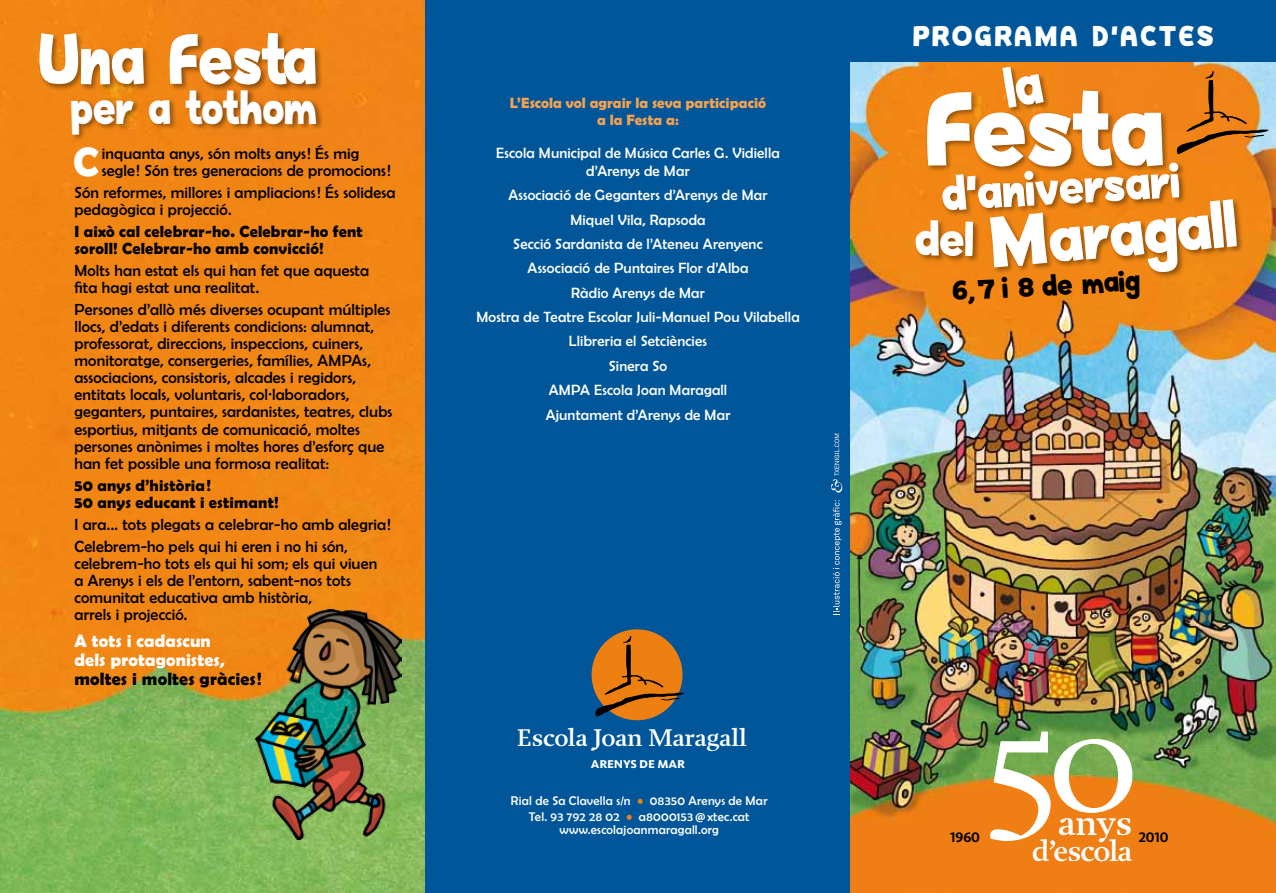
<style>
.page{position:relative;width:1276px;height:893px;background:#fff}
.page>*{position:absolute;margin:0;border:0;box-sizing:border-box;transform-origin:0 0}
.t1{font:158.1px "Prensa";color:#fff}
.t2{font:115.5px "Happy Hell";color:#fff}
.t3{font:78.6px "Happy Hell";color:#fff;scale:.93 1}
.t4{font:73.2px "Happy Hell";color:#fff}
.t5{font:53.25px "Happy Hell";color:#fff}
.t6{font:51.75px "Happy Hell";color:#fff;scale:.93 1}
.t7{font:600 41.1px "Berlinsans";color:#fff}
.t8{font:600 35.4px "Prensa";color:#fff}
.t9{font:32.25px "Happy Hell";color:#000}
.t10{font:31.65px "Happy Hell";color:#fff}
.t11{font:600 29.4px "Prensa";letter-spacing:-.045em;color:#fff}
.t12{font:600 24.45px "Prensa";letter-spacing:-.015em;color:#fff}
.t13{font:600 18px/18.8px "Berlinsans";letter-spacing:.01em;color:#fff}
.t14{font:600 18px "Berlinsans";letter-spacing:.005em;color:#000}
.t15{font:16.2px/17.1px "Berlinsans";letter-spacing:.01em;color:#000}
.t16{font:600 16.2px/17.1px "Berlinsans";letter-spacing:.01em;color:#000}
.t17{font:15px/24.3px "Berlinsans";letter-spacing:.01em;color:#fff;text-align:center}
.t18{font:600 15px/16.5px "Berlinsans";letter-spacing:.005em;color:#f4a252;text-align:center}
.t19{font:15px "Kievit Bold SC";letter-spacing:-.015em;color:#fff}
.t20{font:14.25px "Kievit Bold SC";letter-spacing:-.01em;color:#000}
.t21{font:12.75px/15.1px "Berlinsans";letter-spacing:.02em;color:#fff;text-align:center}
.s1{color:#ef8114}
.s2{font-family:"Kievit";font-weight:700}
.s3{font-family:"Berlinsans";font-weight:600;font-size:28.5px}
.s4{font-family:"Berlinsans";font-weight:600}
.s5{font-size:143.4px}
</style>
<div class="page">
<img style="left:0;top:0;width:425px;height:893px">
<div style="left:425px;top:0;width:850px;height:893px;background:#005699"></div>
<img style="left:850px;top:63px;width:425px;height:830px">
<svg style="left:1176px;top:71px;width:92px;height:83px;background:#cd8334"></svg>
<div style="left:925px;top:89px;width:245px;height:85px;background:#000;opacity:.39"></div>
<div style="left:1000px;top:65px;width:51px;height:50px;background:#000;opacity:.39"></div>
<div style="left:38px;top:32px;width:285px;height:60px;background:#000;opacity:.39"></div>
<div style="left:70px;top:88px;width:254px;height:53px;background:#000;opacity:.39"></div>
<div style="left:914px;top:219px;width:66px;height:45px;background:#000;opacity:.39"></div>
<div style="left:941px;top:161px;width:245px;height:57px;background:#000;opacity:.39"></div>
<div style="left:988px;top:198px;width:256px;height:81px;background:#000;opacity:.39"></div>
<img style="left:255px;top:609px;width:146px;height:230px">
<div style="left:591px;top:629px;width:91px;height:91px;background:#ee8012;border-radius:50%"></div>
<svg style="left:595px;top:636px;width:89px;height:80px"></svg>
<svg style="left:833px;top:500px;width:8px;height:115px"></svg>
<svg style="left:831px;top:434px;width:11px;height:59px"></svg>
<svg style="left:1002px;top:67px;width:42px;height:41px;background:#c16c10"></svg>
<svg style="left:915px;top:220px;width:58px;height:37px;background:#c36c10"></svg>
<h3 class="t3" style="left:39px;top:6px;width:300px">'(%)!"#$%</h3>
<h3 class="t6" style="left:71px;top:72px;width:266px">*"+)%)$,$-,.</h3>
<h3 class="t7" style="left:73px;top:138px;width:27px">C</h3>
<p class="t15" style="left:102px;top:144px;width:290px">inquanta anys, són molts anys! És mig segle! Són tres generacions de promocions!</p>
<p class="t15" style="left:74px;top:183px;width:322px">Són reformes, millores i ampliacions! És solidesa pedagògica i projecció.</p>
<p class="t16" style="left:74px;top:222px;width:290px">I això cal celebrar-ho. Celebrar-ho fent soroll! Celebrar-ho amb convicció!</p>
<p class="t15" style="left:74px;top:262px;width:296px">Molts han estat els qui han fet que aquesta fita hagi estat una realitat.</p>
<p class="t15" style="left:74px;top:301px;width:319px">Persones d’allò més diverses ocupant múltiples llocs, d’edats i diferents condicions: alumnat, professorat, direccions, inspeccions, cuiners, monitoratge, consergeries, famílies, AMPAs, associacions, consistoris, alcades i regidors, entitats locals, voluntaris, col·laboradors, geganters, puntaires, sardanistes, teatres, clubs esportius, mitjants de comunicació, moltes persones anònimes i moltes hores d’esforç que han fet possible una formosa realitat:</p>
<p class="t16" style="left:74px;top:476px;width:206px">50 anys d’història!<br>50 anys educant i estimant!</p>
<p class="t15" style="left:74px;top:513px;width:318px;line-height:21.9px">I ara... tots plegats a celebrar-ho amb alegria!<br>Celebrem-ho pels qui hi eren i no hi són,</p>
<p class="t15" style="left:74px;top:555px;width:304px">celebrem-ho tots els qui hi som; els qui viuen a Arenys i els de l’entorn, sabent-nos tots comunitat educativa amb història,<br>arrels i projecció.</p>
<p class="t13" style="left:74px;top:632px;width:152px">A tots i cadascun dels protagonistes,</p>
<p class="t14" style="left:74px;top:668px;width:189px">moltes i moltes gràcies!</p>
<p class="t18" style="left:510px;top:95px;width:258px">L’Escola vol agrair la seva participació a la Festa a:</p>
<p class="t17" style="left:496px;top:144px;width:285px;line-height:18px">Escola Municipal de Música Carles G. Vidiella d’Arenys de Mar</p>
<p class="t17" style="left:476px;top:183px;width:325px">Associació de Geganters d’Arenys de Mar<br>Miquel Vila, Rapsoda<br>Secció Sardanista de l’Ateneu Arenyenc<br>Associació de Puntaires Flor d’Alba<br>Ràdio Arenys de Mar<br>Mostra de Teatre Escolar Juli-Manuel Pou Vilabella<br>Llibreria el Setciències<br>Sinera So<br>AMPA Escola Joan Maragall<br>Ajuntament d’Arenys de Mar</p>
<h3 class="t12" style="left:517px;top:723px;width:231px">Escola Joan Maragall</h3>
<p class="t19" style="left:591px;top:754px;width:96px">arenys de mar</p>
<p class="t21" style="left:511px;top:793px;width:258px">Rial de Sa Clavella s/n <span class="s1">•</span> 08350 Arenys de Mar<br>Tel. 93 792 28 02 <span class="s1">•</span> a8000153 <span class="s2">@</span> xtec.cat</p>
<p class="t21" style="left:559px;top:822px;width:161px">www.escolajoanmaragall.org</p>
<h3 class="t10" style="left:913px;top:15px;width:302px">89:;9&lt;<span class="s3">M</span>&lt;)=0&lt;&gt;?@A</h3>
<h2 class="t2" style="left:924px;top:52px;width:242px">!"#$%</h2>
<h3 class="t5" style="left:940px;top:158px;width:240px;rotate:-3deg">/0%(12"+#%+1</h3>
<h3 class="t4" style="left:984px;top:196px;width:250px;rotate:-5deg"><span class="s4">M</span>%+%7%&amp;&amp;</h3>
<h3 class="t9" style="left:951px;top:269px;width:189px;rotate:-3deg">34)5)1)6)/").%17</h3>
<h1 class="t1" style="left:980px;top:672px;width:164px">5<span class="s5">0</span></h1>
<h3 class="t8" style="left:1058px;top:802px;width:76px">anys</h3>
<h3 class="t11" style="left:1032px;top:833px;width:102px">d’escola</h3>
<p class="t20" style="left:950px;top:828px;width:31px">1960</p>
<p class="t20" style="left:1138px;top:828px;width:31px">2010</p>
</div>
